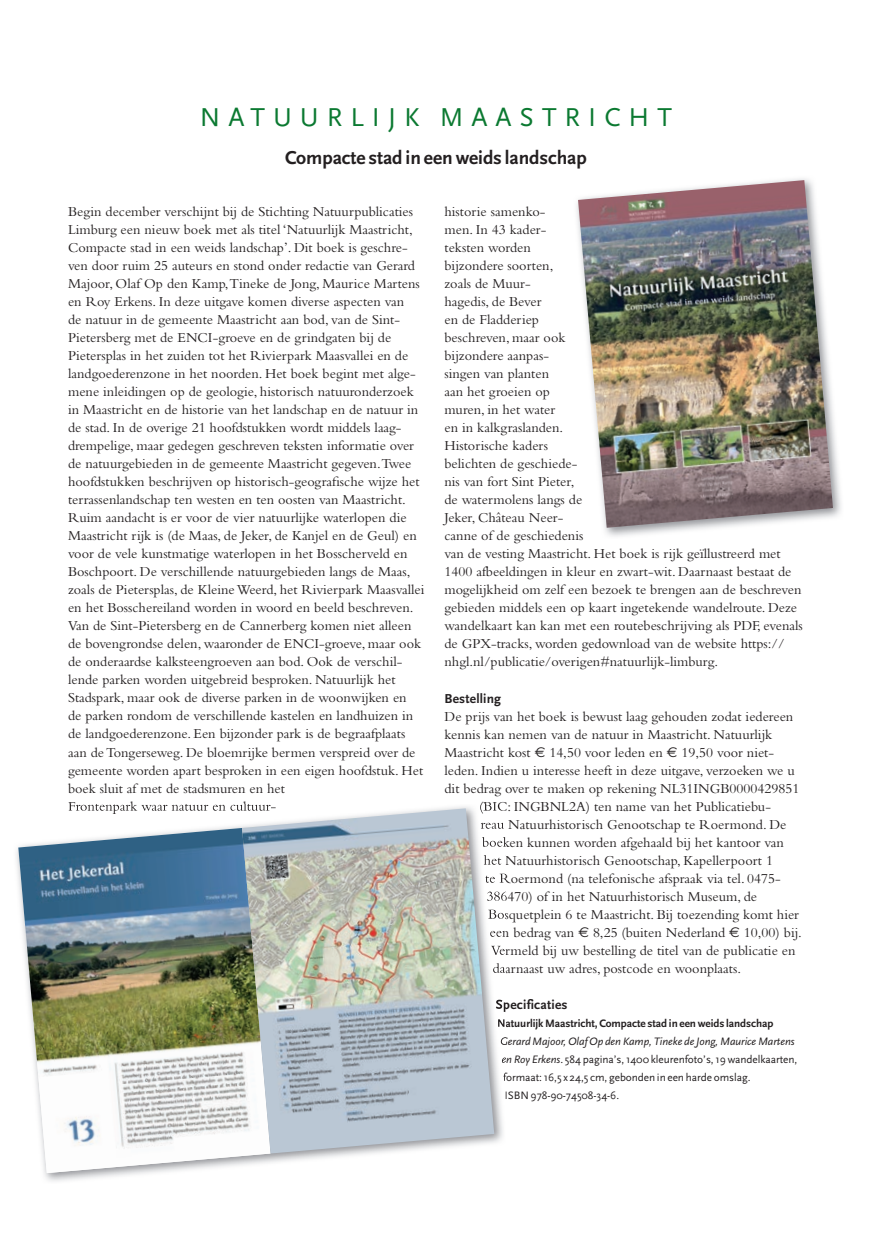
<style>
.page{position:relative;width:872px;height:1234px;background:#fff}
.page>*{position:absolute;margin:0;border:0;box-sizing:border-box;transform-origin:0 0}
.t1{font:27px "Scala Sans";letter-spacing:.295em;color:#0b7931}
.t2{font:700 19.5px "Scala Sans";letter-spacing:-.005em;color:#231f20}
.t3{font:14.25px/18px "Bembo";color:#231f20}
.t4{font:700 13.5px "Scala Sans";letter-spacing:.015em;color:#231f20}
.t5{font:11.25px/18px "Scala Sans";letter-spacing:-.005em;color:#231f20}
.t6{font:700 11.25px "Scala Sans";letter-spacing:-.005em;color:#231f20}
.s1{font-family:"Euro Sans"}
.s2{font-style:italic}
</style>
<div class="page">
<img style="left:576px;top:178px;width:265px;height:359px">
<img style="left:578px;top:180px;width:255px;height:347px">
<img style="left:16px;top:806px;width:489px;height:375px">
<img style="left:69px;top:804px;width:207px;height:9px">
<img style="left:480px;top:804px;width:25px;height:9px">
<img style="left:494px;top:818px;width:11px;height:13px">
<img style="left:494px;top:836px;width:11px;height:13px">
<img style="left:494px;top:854px;width:11px;height:13px">
<img style="left:494px;top:872px;width:11px;height:13px">
<img style="left:494px;top:890px;width:11px;height:13px">
<img style="left:494px;top:908px;width:11px;height:13px">
<img style="left:494px;top:926px;width:11px;height:13px">
<img style="left:494px;top:944px;width:11px;height:13px">
<svg style="left:494px;top:962px;width:11px;height:13px"></svg>
<svg style="left:496px;top:998px;width:9px;height:13px"></svg>
<svg style="left:498px;top:1018px;width:7px;height:11px"></svg>
<svg style="left:501px;top:1036px;width:4px;height:11px"></svg>
<svg style="left:502px;top:1054px;width:3px;height:11px"></svg>
<svg style="left:503px;top:1072px;width:2px;height:11px"></svg>
<img style="left:18px;top:827px;width:252px;height:345px">
<img style="left:242px;top:808px;width:252px;height:345px">
<h1 class="t1" style="left:200px;top:103px;width:473px">NATUURLIJK MAASTRICHT</h1>
<h2 class="t2" style="left:285px;top:147px;width:303px">Compacte stad in een weids landschap</h2>
<p class="t3" style="left:68px;top:202px;width:358px">Begin december verschijnt bij de Stichting Natuurpublicaties Limburg een nieuw boek met als titel ‘Natuurlijk Maastricht, Compacte stad in een weids landschap’. Dit boek is geschre&shy;ven door ruim 25 auteurs en stond onder redactie van Gerard Majoor, Olaf Op den Kamp,Tineke de Jong, Maurice Martens en Roy Erkens. In deze uitgave komen diverse aspecten van<br>de natuur in de gemeente Maastricht aan bod, van de Sint-Pietersberg met de ENCI-groeve en de grindgaten bij de Pietersplas in het zuiden tot het Rivierpark Maasvallei en de landgoederenzone in het noorden. Het boek begint met alge&shy;mene inleidingen op de geologie, historisch natuuronderzoek in Maastricht en de historie van het landschap en de natuur in de stad. In de overige 21 hoofdstukken wordt middels laag&shy;drempelige, maar gedegen geschreven teksten informatie over de natuurgebieden in de gemeente Maastricht gegeven.Twee hoofdstukken beschrijven op historisch-geografische wijze het terrassenlandschap ten westen en ten oosten van Maastricht.<br>Ruim aandacht is er voor de vier natuurlijke waterlopen die Maastricht rijk is (de Maas, de Jeker, de Kanjel en de Geul) en voor de vele kunstmatige waterlopen in het Bosscherveld en Boschpoort. De verschillende natuurgebieden langs de Maas, zoals de Pietersplas, de Kleine Weerd, het Rivierpark Maasvallei en het Bosschereiland worden in woord en beeld beschreven.<br>Van de Sint-Pietersberg en de Cannerberg komen niet alleen de bovengrondse delen, waaronder de ENCI-groeve, maar ook de onderaardse kalksteengroeven aan bod. Ook de verschil&shy;lende parken worden uitgebreid besproken. Natuurlijk het Stadspark, maar ook de diverse parken in de woonwijken en<br>de parken rondom de verschillende kastelen en landhuizen in de landgoederenzone. Een bijzonder park is de begraafplaats aan de Tongerseweg. De bloemrijke bermen verspreid over de gemeente worden apart besproken in een eigen hoofdstuk. Het boek sluit af met de stadsmuren en het</p>
<p class="t3" style="left:444px;top:202px;width:360px">historie samenko-<br>men. In 43 kader-<br>teksten worden<br>bijzondere soorten,<br>zoals de Muur-<br>hagedis, de Bever<br>en de Fladderiep<br>beschreven, maar ook<br>bijzondere aanpas-<br>singen van planten<br>aan het groeien op<br>muren, in het water<br>en in kalkgraslanden.<br>Historische kaders<br>belichten de geschiede-<br>nis van fort Sint Pieter,<br>de watermolens langs de<br>Jeker, Château Neer-<br>canne of de geschiedenis<br>van de vesting Maastricht. Het boek is rijk geïllustreerd met<br>1400 afbeeldingen in kleur en zwart-wit. Daarnaast bestaat de mogelijkheid om zelf een bezoek te brengen aan de beschreven gebieden middels een op kaart ingetekende wandelroute. Deze wandelkaart kan kan met een routebeschrijving als PDF, evenals de GPX-tracks, worden gedownload van de website https:// nhgl.nl/publicatie/overigen#natuurlijk-limburg.</p>
<p class="t4" style="left:444px;top:690px;width:58px">Bestelling</p>
<p class="t3" style="left:444px;top:706px;width:350px">De prijs van het boek is bewust laag gehouden zodat iedereen</p>
<p class="t3" style="left:444px;top:724px;width:329px">kennis kan nemen van de natuur in Maastricht. Natuurlijk</p>
<p class="t3" style="left:444px;top:742px;width:331px">Maastricht kost <span class="s1">€</span> 14,50 voor leden en <span class="s1">€</span> 19,50 voor niet-</p>
<p class="t3" style="left:444px;top:760px;width:352px">leden. Indien u interesse heeft in deze uitgave, verzoeken we u</p>
<p class="t3" style="left:444px;top:778px;width:356px">dit bedrag over te maken op rekening NL31INGB0000429851</p>
<p class="t3" style="left:479px;top:796px;width:293px">(BIC: INGBNL2A) ten name van het Publicatiebu-</p>
<p class="t3" style="left:480px;top:814px;width:307px">reau Natuurhistorisch Genootschap te Roermond. De</p>
<p class="t3" style="left:482px;top:832px;width:303px">boeken kunnen worden afgehaald bij het kantoor van</p>
<p class="t3" style="left:483px;top:850px;width:291px">het Natuurhistorisch Genootschap, Kapellerpoort 1</p>
<p class="t3" style="left:485px;top:868px;width:297px">te Roermond (na telefonische afspraak via tel. 0475-</p>
<p class="t3" style="left:486px;top:886px;width:272px">386470) of in het Natuurhistorisch Museum, de</p>
<p class="t3" style="left:488px;top:904px;width:312px">Bosquetplein 6 te Maastricht. Bij toezending komt hier</p>
<p class="t3" style="left:489px;top:922px;width:314px">een bedrag van <span class="s1">€</span> 8,25 (buiten Nederland <span class="s1">€</span> 10,00) bij.</p>
<p class="t3" style="left:491px;top:940px;width:306px">Vermeld bij uw bestelling de titel van de publicatie en</p>
<p class="t3" style="left:492px;top:958px;width:250px">daarnaast uw adres, postcode en woonplaats.</p>
<p class="t4" style="left:495px;top:996px;width:74px">Specificaties</p>
<p class="t6" style="left:497px;top:1016px;width:278px">Natuurlijk Maastricht, Compacte stad in een weids landschap</p>
<p class="t5" style="left:500px;top:1032px;width:299px"><span class="s2">Gerard Majoor, Olaf Op den Kamp, Tineke de Jong, Maurice Martens en Roy Erkens</span>. 584 pagina’s, 1400 kleurenfoto’s, 19 wandel kaarten, formaat: 16,5 x 24,5 cm, gebonden in een harde omslag.<br>ISBN 978-90-74508-34-6.</p>
</div>
